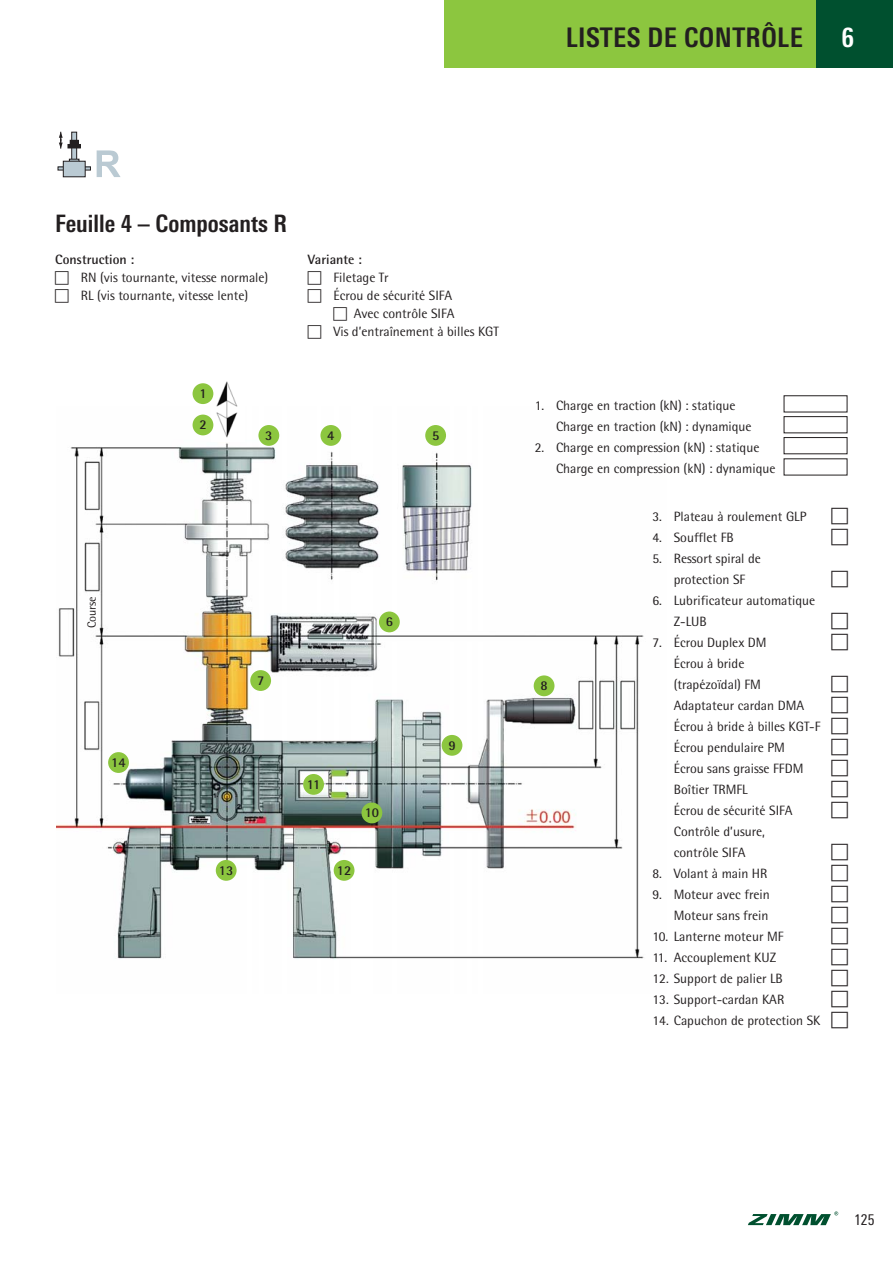
<style>
.page{position:relative;width:893px;height:1263px;background:#fff}
.page>*{position:absolute;margin:0;border:0;box-sizing:border-box;transform-origin:0 0}
.t1{font:700 condensed 27px "Linotype Univers";letter-spacing:.015em;color:#231f20}
.t2{font:700 condensed 27px "Linotype Univers";color:#fff}
.t3{font:700 condensed 24px "Linotype Univers";color:#231f20}
.t4{font:condensed 15px "Linotype Univers";color:#231f20}
.t5{font:13.5px/21px "Rotis Semi Sans";color:#231f20}
.t6{font:700 13.5px "Rotis Semi Sans";color:#231f20}
.t7{font:12px "Rotis Semi Sans";color:#231f20}
</style>
<div class="page">
<img style="left:57px;top:414px;width:587px;height:545px">
<img style="left:212px;top:381px;width:32px;height:60px">
<svg style="left:783px;top:395px;width:65px;height:81px"></svg>
<div style="left:193px;top:383px;width:20px;height:21px;background:#8cc63f;border-radius:50%"></div>
<div style="left:193px;top:415px;width:20px;height:20px;background:#8cc63f;border-radius:50%"></div>
<div style="left:258px;top:425px;width:21px;height:21px;background:#8cc63f;border-radius:50%"></div>
<div style="left:320px;top:425px;width:21px;height:21px;background:#8cc63f;border-radius:50%"></div>
<div style="left:425px;top:425px;width:21px;height:21px;background:#8cc63f;border-radius:50%"></div>
<div style="left:379px;top:611px;width:21px;height:21px;background:#8cc63f;border-radius:50%"></div>
<div style="left:250px;top:670px;width:21px;height:21px;background:#8cc63f;border-radius:50%"></div>
<div style="left:534px;top:675px;width:20px;height:21px;background:#8cc63f;border-radius:50%"></div>
<div style="left:442px;top:735px;width:20px;height:21px;background:#8cc63f;border-radius:50%"></div>
<div style="left:361px;top:802px;width:21px;height:21px;background:#8cc63f;border-radius:50%"></div>
<div style="left:303px;top:774px;width:21px;height:21px;background:#8cc63f;border-radius:50%"></div>
<div style="left:334px;top:860px;width:20px;height:21px;background:#8cc63f;border-radius:50%"></div>
<div style="left:216px;top:860px;width:21px;height:21px;background:#8cc63f;border-radius:50%"></div>
<div style="left:108px;top:752px;width:21px;height:21px;background:#8cc63f;border-radius:50%"></div>
<div style="left:444px;top:0;width:449px;height:68px;background:#8cc63f"></div>
<div style="left:816px;top:0;width:77px;height:68px;background:#00502f"></div>
<svg style="left:748px;top:1211px;width:90px;height:14px"></svg>
<svg style="left:73px;top:134px;width:2px;height:25px"></svg>
<div style="left:71px;top:132px;width:6px;height:30px;border:1px solid #231f20"></div>
<div style="left:58px;top:167px;width:33px;height:3px;border:1px solid #231f20"></div>
<div style="left:63px;top:161px;width:22px;height:16px;background:#bacad3"></div>
<div style="left:63px;top:161px;width:22px;height:16px;border:1px solid #231f20"></div>
<svg style="left:97px;top:150px;width:24px;height:27px"></svg>
<svg style="left:69px;top:159px;width:10px;height:2px"></svg>
<div style="left:70px;top:140px;width:8px;height:5px;background:#231f20"></div>
<div style="left:70px;top:140px;width:9px;height:5px;border:1px solid #231f20"></div>
<div style="left:68px;top:144px;width:13px;height:4px;border:1px solid #231f20"></div>
<svg style="left:59px;top:132px;width:4px;height:17px"></svg>
<h1 class="t1" style="left:566px;top:28px;width:239px">LISTES DE CONTRÔLE</h1>
<h1 class="t2" style="left:841px;top:28px;width:14px">6</h1>
<h2 class="t3" style="left:55px;top:215px;width:233px">Feuille 4 – Composants R</h2>
<p class="t6" style="left:55px;top:255px;width:81px">Construction :</p>
<p class="t5" style="left:81px;top:270px;width:189px;line-height:18px">RN (vis tournante, vitesse normale)<br>RL (vis tournante, vitesse lente)</p>
<p class="t6" style="left:308px;top:255px;width:56px">Variante :</p>
<p class="t5" style="left:333px;top:269px;width:57px">Filetage Tr</p>
<p class="t5" style="left:333px;top:287px;width:120px">Écrou de sécurité SIFA</p>
<p class="t5" style="left:354px;top:305px;width:102px">Avec contrôle SIFA</p>
<p class="t5" style="left:333px;top:323px;width:167px">Vis d’entraînement à billes KGT</p>
<p class="t7" style="left:87px;top:628px;width:34px;rotate:-90deg">Course</p>
<p class="t6" style="left:111px;top:757px;width:16px">14</p>
<p class="t6" style="left:199px;top:389px;width:9px">1</p>
<p class="t6" style="left:199px;top:420px;width:9px">2</p>
<p class="t6" style="left:265px;top:430px;width:9px">3</p>
<p class="t6" style="left:327px;top:430px;width:9px">4</p>
<p class="t6" style="left:432px;top:430px;width:9px">5</p>
<p class="t6" style="left:257px;top:675px;width:9px">7</p>
<p class="t6" style="left:386px;top:617px;width:9px">6</p>
<p class="t6" style="left:307px;top:779px;width:15px">11</p>
<p class="t6" style="left:365px;top:808px;width:16px">10</p>
<p class="t6" style="left:219px;top:865px;width:16px">13</p>
<p class="t6" style="left:337px;top:865px;width:16px">12</p>
<p class="t6" style="left:448px;top:740px;width:9px">9</p>
<p class="t5" style="left:556px;top:396px;width:197px;text-indent:-21px">1. Charge en traction (kN) : statique<br>Charge en traction (kN) : dynamique</p>
<p class="t5" style="left:556px;top:438px;width:221px;text-indent:-21px">2. Charge en compression (kN) : statique<br>Charge en compression (kN) : dynamique</p>
<p class="t5" style="left:652px;top:508px;width:156px">3. Plateau à roulement GLP</p>
<p class="t5" style="left:652px;top:529px;width:83px">4. Soufflet FB</p>
<p class="t5" style="left:652px;top:550px;width:110px;text-align:center">5. Ressort spiral de protection SF</p>
<p class="t5" style="left:674px;top:592px;width:143px;text-indent:-21px">6. Lubrificateur automatique<br>Z-LUB</p>
<p class="t5" style="left:674px;top:634px;width:148px;text-indent:-21px">7. Écrou Duplex DM<br>Écrou à bride<br>(trapézoïdal) FM<br>Adaptateur cardan DMA<br>Écrou à bride à billes KGT-F<br>Écrou pendulaire PM<br>Écrou sans graisse FFDM<br>Boîtier TRMFL<br>Écrou de sécurité SIFA<br>Contrôle d’usure,<br>contrôle SIFA</p>
<p class="t5" style="left:652px;top:865px;width:116px">8. Volant à main HR</p>
<p class="t5" style="left:652px;top:886px;width:119px;text-align:right">9. Moteur avec frein<br>Moteur sans frein</p>
<p class="t5" style="left:652px;top:928px;width:133px">10. Lanterne moteur MF</p>
<p class="t5" style="left:652px;top:949px;width:125px">11. Accouplement KUZ</p>
<p class="t5" style="left:652px;top:970px;width:132px">12. Support de palier LB</p>
<p class="t5" style="left:652px;top:991px;width:133px">13. Support-cardan KAR</p>
<p class="t5" style="left:652px;top:1012px;width:170px">14. Capuchon de protection SK</p>
<p class="t6" style="left:540px;top:681px;width:9px">8</p>
<p class="t4" style="left:854px;top:1214px;width:22px">125</p>
</div>
